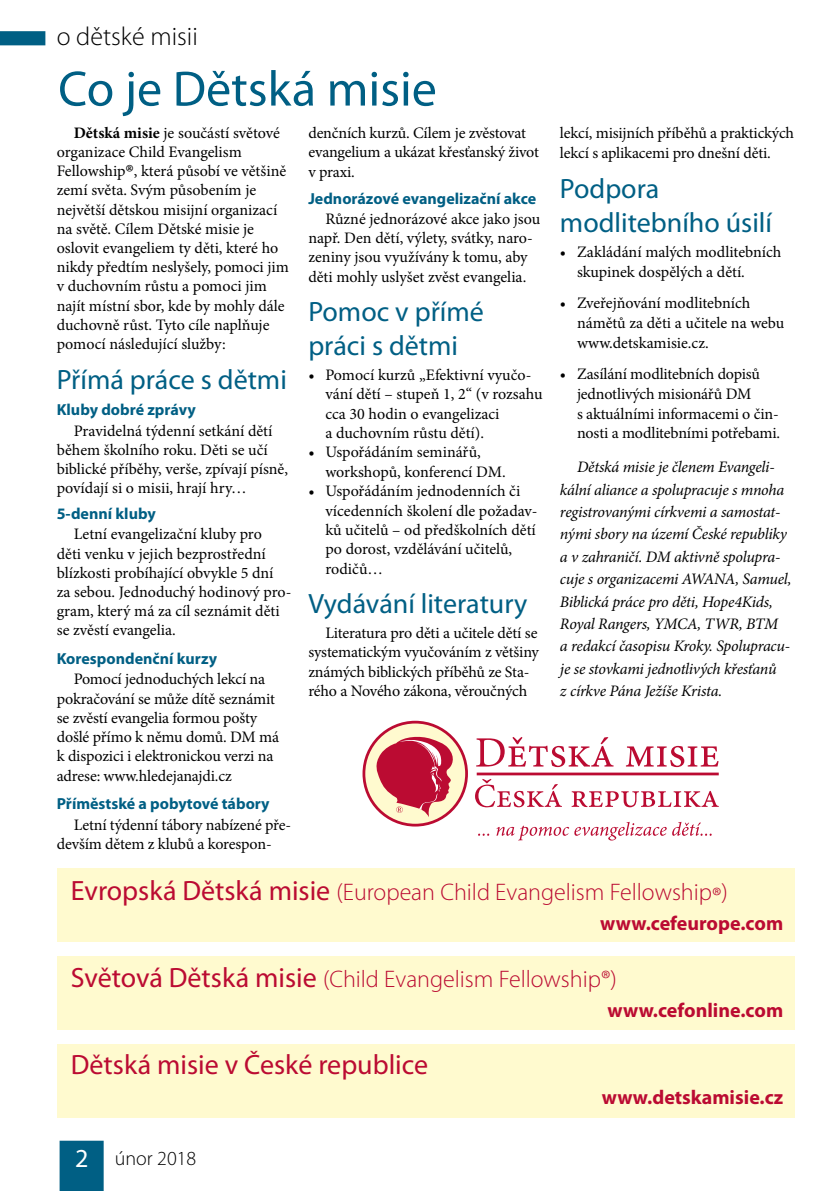
<style>
.page{position:relative;width:840px;height:1191px;background:#fff}
.page>*{position:absolute;margin:0;border:0;box-sizing:border-box;transform-origin:0 0}
.t1{font:50px "Myriad Pro";color:#005f84}
.t2{font:28px/33.8px "Myriad Pro";color:#005f84}
.t3{font:28px "Myriad Pro";color:#bb0b32}
.t4{font:300 26px "Myriad Pro";color:#000}
.t5{font:300 24px "Myriad Pro";color:#bb0b32}
.t6{font:700 20px "Myriad Pro";color:#bb0b32}
.t7{font:300 20px "Myriad Pro";color:#000}
.t8{font:16px/19.2px "Minion Pro";letter-spacing:-.005em;color:#000}
.t9{font:italic 16px/22.4px "Minion Pro";letter-spacing:-.02em;color:#000}
.t10{font:700 16px "Myriad Pro";color:#005f84}
.s1{font-weight:700}
.s2{font-size:26px}
.s3{font-weight:400;font-size:28px}
.s4{font-weight:400;font-size:26px;color:#fff}
</style>
<div class="page">
<div style="left:60px;top:1140px;width:44px;height:51px;background:#005f84"></div>
<svg style="left:0;top:31px;width:45px;height:14px"></svg>
<svg style="left:476px;top:737px;width:137px;height:30px"></svg>
<svg style="left:625px;top:746px;width:93px;height:21px"></svg>
<svg style="left:475px;top:779px;width:86px;height:28px"></svg>
<svg style="left:571px;top:791px;width:147px;height:16px"></svg>
<svg style="left:358px;top:717px;width:114px;height:113px"></svg>
<svg style="left:364px;top:722px;width:102px;height:103px"></svg>
<div style="left:362px;top:720px;width:105px;height:106px;border:3px solid #bb0b32;border-radius:50%"></div>
<svg style="left:373px;top:735px;width:83px;height:83px;background:#d66a73"></svg>
<hr style="left:476px;top:772px;width:242px;height:3px;background:#bb0b32">
<svg style="left:478px;top:833px;width:11px;height:2px"></svg>
<svg style="left:496px;top:822px;width:215px;height:18px"></svg>
<div style="left:57px;top:868px;width:737px;height:74px;background:#fffacf"></div>
<div style="left:57px;top:956px;width:737px;height:74px;background:#fffacf"></div>
<div style="left:57px;top:1044px;width:737px;height:73px;background:#fffacf"></div>
<h3 class="t4" style="left:57px;top:27px;width:142px">o dětské misii</h3>
<h1 class="t1" style="left:58px;top:70px;width:380px">Co je Dětská misie</h1>
<p class="t8" style="left:57px;top:124px;width:233px;text-indent:17px"><span class="s1">Dětská misie</span> je součástí světové organizace Child Evangelism Fellowship<span class="s2">®</span>, která působí ve většině zemí světa. Svým působením je největší dětskou misijní organizací na světě. Cílem Dětské misie je oslovit evangeliem ty děti, které ho nikdy předtím neslyšely, pomoci jim v duchovním růstu a pomoci jim najít místní sbor, kde by mohly dále duchovně růst. Tyto cíle naplňuje pomocí následující služby:</p>
<h2 class="t2" style="left:57px;top:366px;width:231px">Přímá práce s dětmi</h2>
<p class="t10" style="left:57px;top:404px;width:140px">Kluby dobré zprávy</p>
<p class="t8" style="left:57px;top:422px;width:232px;text-indent:17px">Pravidelná týdenní setkání dětí během školního roku. Děti se učí biblické příběhy, verše, zpívají písně, povídají si o misii, hrají hry…</p>
<p class="t10" style="left:57px;top:508px;width:101px">5-denní kluby</p>
<p class="t8" style="left:57px;top:526px;width:236px;text-indent:17px">Letní evangelizační kluby pro<br>děti venku v jejich bezprostřední blízkosti probíhající obvykle 5 dní<br>za sebou. Jednoduchý hodinový pro&shy;gram, který má za cíl seznámit děti se zvěstí evangelia.</p>
<p class="t10" style="left:57px;top:653px;width:162px">Korespondenční kurzy</p>
<p class="t8" style="left:57px;top:671px;width:224px;text-indent:17px">Pomocí jednoduchých lekcí na pokračování se může dítě seznámit se zvěstí evangelia formou pošty došlé přímo k němu domů. DM má k dispozici i elektronickou verzi na adrese: www.hledejanajdi.cz</p>
<p class="t10" style="left:57px;top:798px;width:214px">Příměstské a pobytové tábory</p>
<p class="t8" style="left:57px;top:816px;width:236px;text-indent:17px">Letní týdenní tábory nabízené pře&shy;devším dětem z klubů a korespon-</p>
<p class="t8" style="left:308px;top:124px;width:232px">denčních kurzů. Cílem je zvěstovat evangelium a ukázat křesťanský život v praxi.</p>
<p class="t10" style="left:308px;top:193px;width:229px">Jednorázové evangelizační akce</p>
<p class="t8" style="left:308px;top:210px;width:233px;text-indent:17px">Různé jednorázové akce jako jsou např. Den dětí, výlety, svátky, naro&shy;zeniny jsou využívány k tomu, aby děti mohly uslyšet zvěst evangelia.</p>
<h2 class="t2" style="left:308px;top:298px;width:177px">Pomoc v přímé práci s dětmi</h2>
<p class="t8" style="left:325px;top:366px;width:219px;text-indent:-17px">• Pomocí kurzů „Efektivní vyučo&shy;vání dětí – stupeň 1, 2“ (v rozsahu cca 30 hodin o evangelizaci<br>a duchovním růstu dětí).</p>
<p class="t8" style="left:325px;top:444px;width:182px;text-indent:-17px">• Uspořádáním seminářů, workshopů, konferencí DM.</p>
<p class="t8" style="left:325px;top:483px;width:214px;text-indent:-17px">• Uspořádáním jednodenních či vícedenních školení dle požadav&shy;ků učitelů – od předškolních dětí po dorost, vzdělávání učitelů, rodičů…</p>
<h2 class="t2" style="left:308px;top:589px;width:220px">Vydávání literatury</h2>
<p class="t8" style="left:308px;top:624px;width:232px;text-indent:17px">Literatura pro děti a učitele dětí se systematickým vyučováním z většiny známých biblických příběhů ze Sta&shy;rého a Nového zákona, věroučných</p>
<p class="t8" style="left:559px;top:124px;width:235px;line-height:19.8px">lekcí, misijních příběhů a praktických lekcí s aplikacemi pro dnešní děti.</p>
<h2 class="t2" style="left:559px;top:174px;width:213px">Podpora modlitebního úsilí</h2>
<p class="t8" style="left:576px;top:243px;width:206px;line-height:19.8px;text-indent:-17px">• Zakládání malých modlitebních skupinek dospělých a dětí.</p>
<p class="t8" style="left:576px;top:294px;width:209px;line-height:19.8px;text-indent:-17px">• Zveřejňování modlitebních námětů za děti a učitele na webu www.detskamisie.cz.</p>
<p class="t8" style="left:576px;top:365px;width:204px;line-height:19.8px;text-indent:-17px">• Zasílání modlitebních dopisů jednotlivých misionářů DM<br>s aktuálními informacemi o čin&shy;nosti a modlitebními potřebami.</p>
<p class="t9" style="left:559px;top:457px;width:233px;text-indent:17px">Dětská misie je členem Evangeli&shy;kální aliance a spolupracuje s mnoha registrovanými církvemi a samostat&shy;nými sbory na území České republiky a v zahraničí. DM aktivně spolupra&shy;cuje s organizacemi AWANA, Samuel, Biblická práce pro děti, Hope4Kids, Royal Rangers, YMCA, TWR, BTM<br>a redakcí časopisu Kroky. Spolupracu&shy;je se stovkami jednotlivých křesťanů<br>z církve Pána Ježíše Krista.</p>
<h3 class="t5" style="left:71px;top:883px;width:658px"><span class="s3">Evropská Dětská misie</span> (European Child Evangelism Fellowship®)</h3>
<p class="t6" style="left:600px;top:915px;width:184px">www.cefeurope.com</p>
<h3 class="t5" style="left:71px;top:970px;width:547px"><span class="s3">Světová Dětská misie</span> (Child Evangelism Fellowship®)</h3>
<p class="t6" style="left:607px;top:1002px;width:177px">www.cefonline.com</p>
<h2 class="t3" style="left:71px;top:1054px;width:358px">Dětská misie v České republice</h2>
<p class="t6" style="left:601px;top:1089px;width:183px">www.detskamisie.cz</p>
<p class="t7" style="left:75px;top:1150px;width:123px"><span class="s4">2</span> únor 2018</p>
</div>
